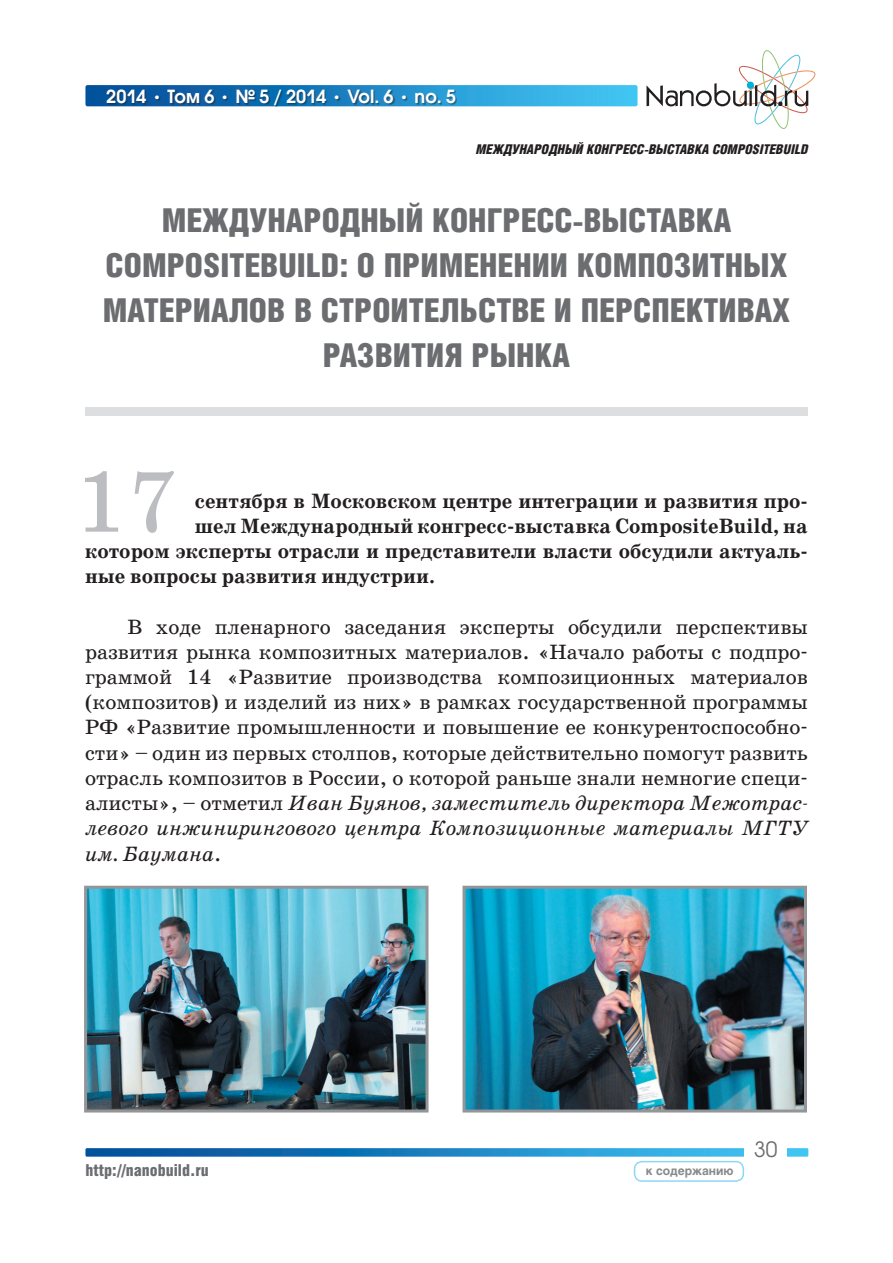
<style>
.page{position:relative;width:893px;height:1263px;background:#fff}
.page>*{position:absolute;margin:0;border:0;box-sizing:border-box;transform-origin:0 0}
.t1{font:900 33px/45px "Helios Cond";color:#6c6d70;text-align:center}
.t2{font:21px/25.2px "School Book C";color:#231f20;text-align:justify}
.t3{font:700 21px "School Book C";color:#231f20}
.t4{font:21px "Avant Garde Gothic C";color:#6c6d70}
.t5{font:600 18px "Avant Garde Gothic C";color:#fff}
.t6{font:900 16.5px "Helios Cond";color:#6c6d70}
.t7{font:italic 900 13.5px "Helios Cond";color:#231f20}
.t8{font:700 12px "Helios";color:#87898c}
.s1{font-family:"School Book C";font-weight:700}
.s2{font-style:italic}
</style>
<div class="page">
<div style="left:85px;top:85px;width:553px;height:21px;background:linear-gradient(to right,#004694,#42c8f7);border-radius:2px"></div>
<div style="left:108px;top:90px;width:349px;height:17px;background:#231f20;opacity:.5"></div>
<svg style="left:646px;top:50px;width:169px;height:79px"></svg>
<svg style="left:85px;top:1148px;width:723px;height:9px;background:#298ac5"></svg>
<div style="left:745px;top:1137px;width:42px;height:20px;background:#fff"></div>
<div style="left:634px;top:1161px;width:110px;height:21px;border:2px solid #8dd7f7;border-radius:7px"></div>
<div style="left:85px;top:407px;width:723px;height:8px;background:#dddee0"></div>
<svg style="left:85px;top:471px;width:89px;height:62px"></svg>
<img style="left:88px;top:890px;width:336px;height:218px">
<div style="left:84px;top:886px;width:344px;height:226px;border:3px solid #939598"></div>
<img style="left:467px;top:890px;width:336px;height:218px">
<div style="left:463px;top:886px;width:344px;height:226px;border:3px solid #939598"></div>
<p class="t5" style="left:106px;top:85px;width:351px">2014 <span class="s1">•</span> Том 6 <span class="s1">•</span> № 5 / 2014 <span class="s1">•</span> Vol. 6 <span class="s1">•</span> no. 5</p>
<p class="t7" style="left:476px;top:142px;width:334px">МЕЖДУНАРОДНЫЙ КОНГРЕСС-ВЫСТАВКА COMPOSITEBUILD</p>
<h1 class="t1" style="left:103px;top:197px;width:689px">Международный конгресс-выставка CompositeBuild: о применении композитных материалов в строительстве и перспективах развития рынка</h1>
<p class="t3" style="left:195px;top:489px;width:615px">сентября в Московском центре интеграции и развития про-</p>
<p class="t3" style="left:195px;top:515px;width:614px">шел Международный конгресс-выставка CompositeBuild, на</p>
<p class="t3" style="left:85px;top:540px;width:724px">котором эксперты отрасли и представители власти обсудили актуаль-</p>
<p class="t3" style="left:85px;top:565px;width:352px">ные вопросы развития индустрии.</p>
<p class="t2" style="left:85px;top:614px;width:724px;text-indent:43px">В ходе пленарного заседания эксперты обсудили перспективы развития рынка композитных материалов. «Начало работы с подпро&shy;граммой 14 «Развитие производства композиционных материалов (композитов) и изделий из них» в рамках государственной программы РФ «Развитие промышленности и повышение ее конкурентоспособно&shy;сти» – один из первых столпов, которые действительно помогут развить отрасль композитов в России, о которой раньше знали немногие специ&shy;алисты», – отметил <span class="s2">Иван Буянов, заместитель директора Межотрас&shy;левого инжинирингового центра Композиционные материалы МГТУ им. Баумана</span>.</p>
<p class="t6" style="left:85px;top:1161px;width:125px">http://nanobuild.ru</p>
<p class="t8" style="left:646px;top:1163px;width:89px">к содержанию</p>
<p class="t4" style="left:754px;top:1137px;width:25px">30</p>
</div>
